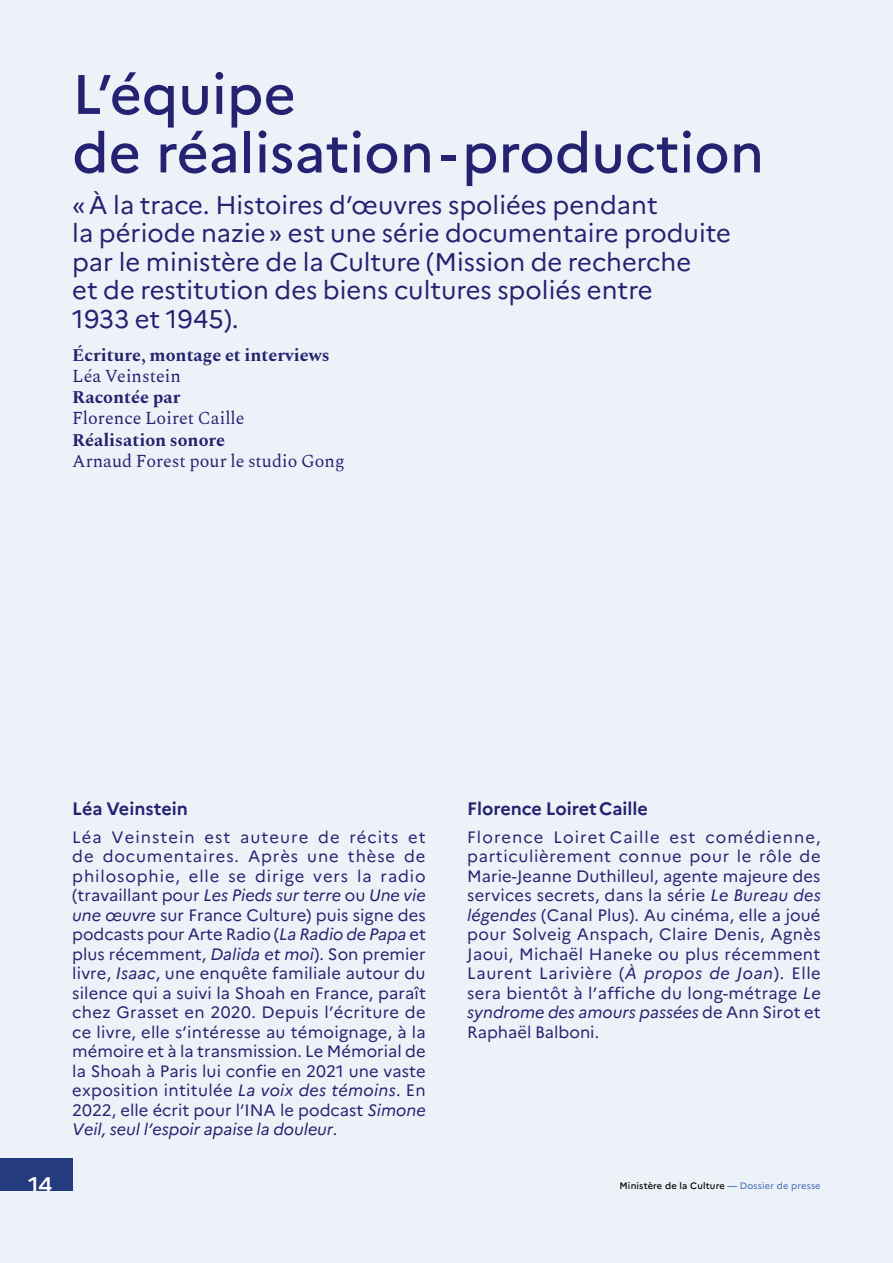
<style>
.page{position:relative;width:893px;height:1263px;background:#edf2f8}
.page>*{position:absolute;margin:0;border:0;box-sizing:border-box;transform-origin:0 0}
.t1{font:500 55.5px/58.5px "Marianne";color:#252371}
.t2{font:25.5px/28.5px "Marianne";color:#252371}
.t3{font:500 24px "Marianne";color:#fff}
.t4{font:18px "Spectral";color:#252371}
.t5{font:700 18px "Spectral";color:#252371}
.t6{font:700 18px "Marianne";color:#252371}
.t7{font:16.5px/19.5px "Marianne";letter-spacing:.02em;color:#252371;text-align:justify}
.t8{font:500 9.3px "Marianne";letter-spacing:.02em;color:#000}
.s1{font-style:italic}
.s2{color:#3866b0}
.s3{font-weight:400;color:#3866b0}
</style>
<div class="page">
<div style="left:0;top:1158px;width:72px;height:33px;background:#243b7d"></div>
<h1 class="t1" style="left:72px;top:65px;width:693px">L’équipe<br>de réalisation-production</h1>
<h2 class="t2" style="left:72px;top:190px;width:660px">«À la trace. Histoires d’œuvres spoliées pendant<br>la période nazie» est une série documentaire produite par le ministère de la Culture (Mission de recherche<br>et de restitution des biens cultures spoliés entre<br>1933 et 1945).</h2>
<p class="t5" style="left:72px;top:342px;width:259px">Écriture, montage et interviews</p>
<p class="t4" style="left:72px;top:363px;width:110px">Léa Veinstein</p>
<p class="t5" style="left:72px;top:384px;width:110px">Racontée par</p>
<p class="t4" style="left:72px;top:405px;width:174px">Florence Loiret Caille</p>
<p class="t5" style="left:72px;top:426px;width:154px">Réalisation sonore</p>
<p class="t4" style="left:72px;top:447px;width:274px">Arnaud Forest pour le studio Gong</p>
<p class="t6" style="left:72px;top:797px;width:117px">Léa Veinstein</p>
<p class="t7" style="left:72px;top:827px;width:355px">Léa Veinstein est auteure de récits et de documentaires. Après une thèse de philosophie, elle se dirige vers la radio (travaillant pour <span class="s1">Les Pieds sur terre</span> ou <span class="s1">Une vie une œuvre</span> sur France Culture) puis signe des podcasts pour Arte Radio (<span class="s1">La Radio de Papa</span> et plus récemment, <span class="s1">Dalida et moi</span>). Son premier livre, <span class="s1">Isaac</span>, une enquête familiale autour du silence qui a suivi la Shoah en France, paraît chez Grasset en 2020. Depuis l’écriture de ce livre, elle s’intéresse au témoignage, à la mémoire et à la transmission. Le Mémorial de la Shoah à Paris lui confie en 2021 une vaste exposition intitulée <span class="s1">La voix des témoins</span>. En 2022, elle écrit pour l’INA le podcast <span class="s1">Simone Veil, seul l’espoir apaise la douleur.</span></p>
<p class="t6" style="left:467px;top:797px;width:182px">Florence LoiretCaille</p>
<p class="t7" style="left:467px;top:827px;width:355px">Florence Loiret Caille est comédienne, particulièrement connue pour le rôle de Marie-Jeanne Duthilleul, agente majeure des services secrets, dans la série <span class="s1">Le Bureau des légendes</span> (Canal Plus). Au cinéma, elle a joué pour Solveig Anspach, Claire Denis, Agnès Jaoui, Michaël Haneke ou plus récemment Laurent Larivière (<span class="s1">À propos de Joan</span>). Elle sera bientôt à l’affiche du long-métrage <span class="s1">Le syndrome des amours passées</span> de Ann Sirot et Raphaël Balboni.</p>
<h3 class="t3" style="left:28px;top:1170px;width:26px">14</h3>
<p class="t8" style="left:619px;top:1180px;width:203px">Ministère de la Culture <span class="s2">—</span> <span class="s3">Dossier de presse</span></p>
</div>
